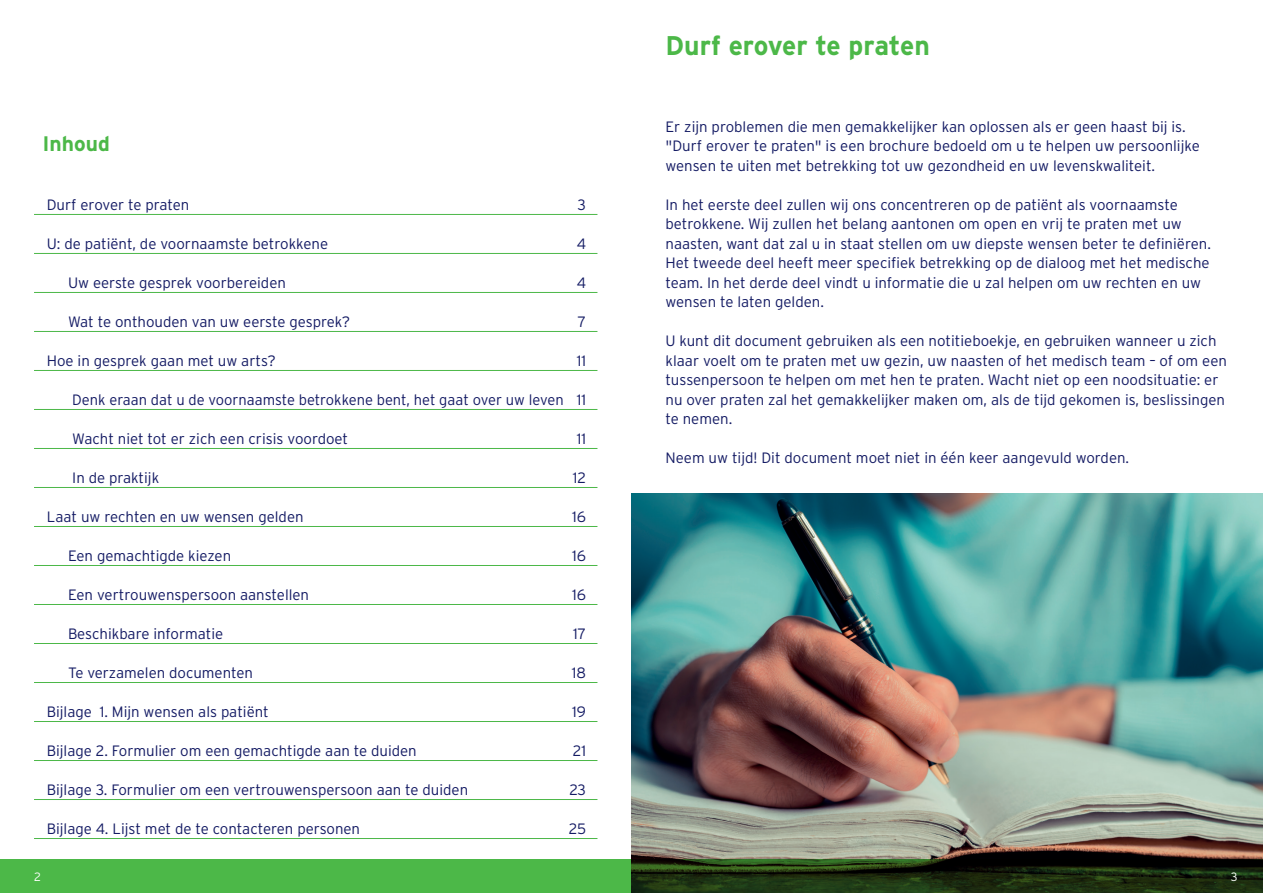
<style>
.page{position:relative;width:1263px;height:893px;background:#fff}
.page>*{position:absolute;margin:0;border:0;box-sizing:border-box;transform-origin:0 0}
.t1{font:700 27px "Interstate";letter-spacing:-.005em;color:#4cb848}
.t2{font:700 21px "Interstate";color:#4cb848}
.t3{font:300 15px/19.5px "Interstate";color:#141b64}
.t4{font:300 12px "Interstate";color:#fff}
</style>
<div class="page">
<hr style="left:34px;top:214px;width:563px;height:1px;background:#4cb848">
<hr style="left:34px;top:253px;width:563px;height:1px;background:#4cb848">
<hr style="left:34px;top:292px;width:563px;height:1px;background:#4cb848">
<hr style="left:34px;top:331px;width:563px;height:1px;background:#4cb848">
<hr style="left:34px;top:370px;width:563px;height:1px;background:#4cb848">
<hr style="left:34px;top:409px;width:563px;height:1px;background:#4cb848">
<hr style="left:34px;top:448px;width:563px;height:1px;background:#4cb848">
<hr style="left:34px;top:487px;width:563px;height:1px;background:#4cb848">
<hr style="left:34px;top:526px;width:563px;height:1px;background:#4cb848">
<hr style="left:34px;top:565px;width:563px;height:1px;background:#4cb848">
<hr style="left:34px;top:604px;width:563px;height:1px;background:#4cb848">
<hr style="left:34px;top:643px;width:563px;height:1px;background:#4cb848">
<hr style="left:34px;top:682px;width:563px;height:1px;background:#4cb848">
<hr style="left:34px;top:721px;width:563px;height:1px;background:#4cb848">
<hr style="left:34px;top:760px;width:563px;height:1px;background:#4cb848">
<hr style="left:34px;top:799px;width:563px;height:1px;background:#4cb848">
<hr style="left:34px;top:838px;width:563px;height:1px;background:#4cb848">
<img style="left:631px;top:493px;width:632px;height:366px">
<svg style="left:0;top:859px;width:1263px;height:34px"></svg>
<h2 class="t2" style="left:43px;top:131px;width:69px">Inhoud</h2>
<p class="t3" style="left:47px;top:195px;width:144px">Durf erover te praten</p>
<p class="t3" style="left:578px;top:195px;width:10px">3</p>
<p class="t3" style="left:47px;top:234px;width:283px">U: de patiënt, de voornaamste betrokkene</p>
<p class="t3" style="left:577px;top:234px;width:11px">4</p>
<p class="t3" style="left:68px;top:273px;width:219px">Uw eerste gesprek voorbereiden</p>
<p class="t3" style="left:577px;top:273px;width:11px">4</p>
<p class="t3" style="left:68px;top:312px;width:284px">Wat te onthouden van uw eerste gesprek?</p>
<p class="t3" style="left:578px;top:312px;width:10px">7</p>
<p class="t3" style="left:47px;top:351px;width:230px">Hoe in gesprek gaan met uw arts?</p>
<p class="t3" style="left:577px;top:351px;width:11px">11</p>
<p class="t3" style="left:72px;top:390px;width:515px">Denk eraan dat u de voornaamste betrokkene bent, het gaat over uw leven 11</p>
<p class="t3" style="left:72px;top:429px;width:277px">Wacht niet tot er zich een crisis voordoet</p>
<p class="t3" style="left:577px;top:429px;width:11px">11</p>
<p class="t3" style="left:72px;top:468px;width:88px">In de praktijk</p>
<p class="t3" style="left:573px;top:468px;width:15px">12</p>
<p class="t3" style="left:47px;top:507px;width:258px">Laat uw rechten en uw wensen gelden</p>
<p class="t3" style="left:572px;top:507px;width:15px">16</p>
<p class="t3" style="left:68px;top:546px;width:165px">Een gemachtigde kiezen</p>
<p class="t3" style="left:572px;top:546px;width:15px">16</p>
<p class="t3" style="left:68px;top:585px;width:243px">Een vertrouwenspersoon aanstellen</p>
<p class="t3" style="left:572px;top:585px;width:15px">16</p>
<p class="t3" style="left:68px;top:624px;width:157px">Beschikbare informatie</p>
<p class="t3" style="left:573px;top:624px;width:15px">17</p>
<p class="t3" style="left:68px;top:663px;width:187px">Te verzamelen documenten</p>
<p class="t3" style="left:572px;top:663px;width:16px">18</p>
<p class="t3" style="left:47px;top:702px;width:224px">Bijlage 1. Mijn wensen als patiënt</p>
<p class="t3" style="left:572px;top:702px;width:15px">19</p>
<p class="t3" style="left:47px;top:741px;width:372px">Bijlage 2. Formulier om een gemachtigde aan te duiden</p>
<p class="t3" style="left:573px;top:741px;width:15px">21</p>
<p class="t3" style="left:47px;top:780px;width:423px">Bijlage 3. Formulier om een vertrouwenspersoon aan te duiden</p>
<p class="t3" style="left:569px;top:780px;width:18px">23</p>
<p class="t3" style="left:47px;top:819px;width:315px">Bijlage 4. Lijst met de te contacteren personen</p>
<p class="t3" style="left:569px;top:819px;width:19px">25</p>
<h1 class="t1" style="left:665px;top:29px;width:266px">Durf erover te praten</h1>
<p class="t3" style="left:665px;top:117px;width:536px">Er zijn problemen die men gemakkelijker kan oplossen als er geen haast bij is. "Durf erover te praten" is een brochure bedoeld om u te helpen uw persoonlijke wensen te uiten met betrekking tot uw gezondheid en uw levenskwaliteit.</p>
<p class="t3" style="left:665px;top:195px;width:547px">In het eerste deel zullen wij ons concentreren op de patiënt als voornaamste betrokkene. Wij zullen het belang aantonen om open en vrij te praten met uw naasten, want dat zal u in staat stellen om uw diepste wensen beter te definiëren.<br>Het tweede deel heeft meer specifiek betrekking op de dialoog met het medische team. In het derde deel vindt u informatie die u zal helpen om uw rechten en uw wensen te laten gelden.</p>
<p class="t3" style="left:665px;top:331px;width:563px">U kunt dit document gebruiken als een notitieboekje, en gebruiken wanneer u zich klaar voelt om te praten met uw gezin, uw naasten of het medisch team – of om een tussenpersoon te helpen om met hen te praten. Wacht niet op een noodsituatie: er nu over praten zal het gemakkelijker maken om, als de tijd gekomen is, beslissingen te nemen.</p>
<p class="t3" style="left:665px;top:448px;width:465px">Neem uw tijd! Dit document moet niet in één keer aangevuld worden.</p>
<p class="t4" style="left:34px;top:869px;width:8px">2</p>
<p class="t4" style="left:1231px;top:869px;width:8px">3</p>
</div>
